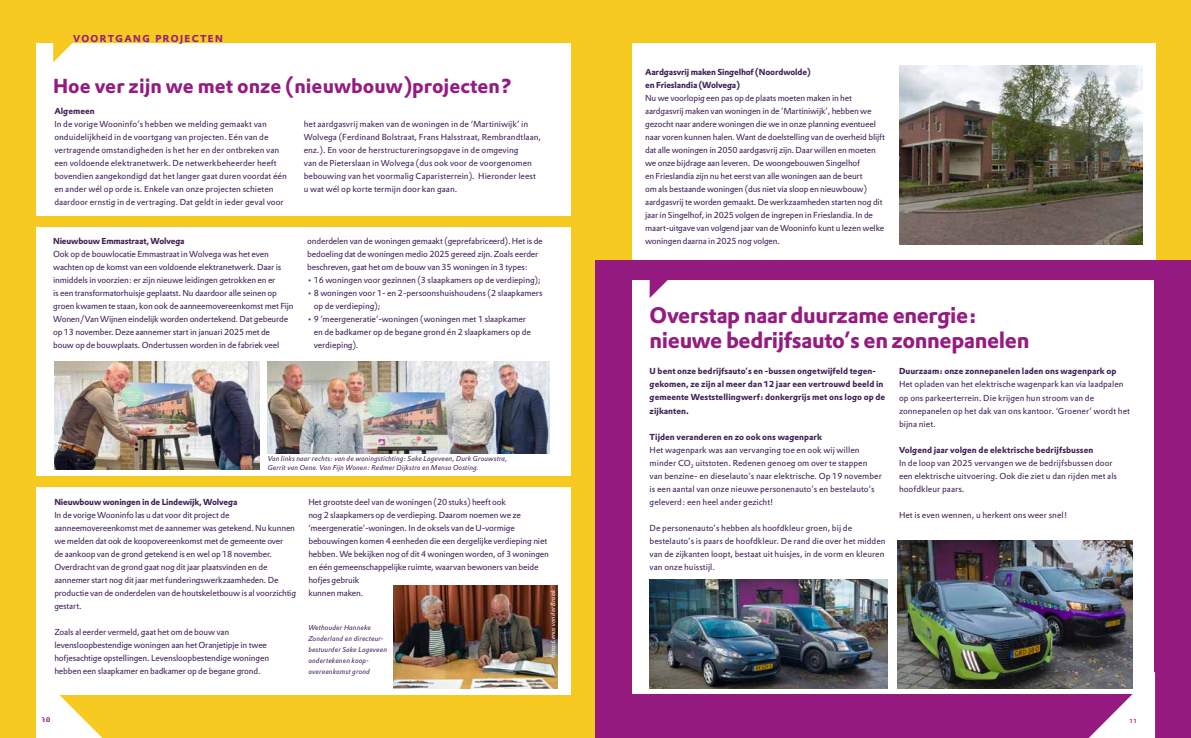
<style>
.page{position:relative;width:1191px;height:738px;background:#fff}
.page>*{position:absolute;margin:0;border:0;box-sizing:border-box;transform-origin:0 0}
.t1{font:700 22px/25px "DTL Prokyon TOT";letter-spacing:-.02em;color:#951b81}
.t2{font:700 19.8px "DTL Prokyon TOT";color:#951b81}
.t3{font:700 9.8px "DTL Prokyon TOT";letter-spacing:.145em;color:#951b81}
.t4{font:8.5px/13px "DTL Prokyon TOT";letter-spacing:-.02em;color:#402156}
.t5{font:8.5px/13px "DTL Prokyon TOT";color:#402156}
.t6{font:700 8.5px/13px "DTL Prokyon TOT";color:#402156}
.t7{font:700 8.5px/13px "DTL Prokyon TOT";letter-spacing:-.02em;color:#402156}
.t8{font:8px "DTL Prokyon TOT";color:#951b81}
.t9{font:italic 7px/11px "DTL Prokyon TOT";letter-spacing:.01em;color:#402156}
.t10{font:7px "DTL Prokyon TOT";color:#951b81}
.t11{font:italic 6px "DTL Prokyon TOT";letter-spacing:.01em;color:#fff}
</style>
<div class="page">
<div style="left:0;top:0;width:1191px;height:737px;background:#f6ca21"></div>
<div style="left:36px;top:43px;width:1119px;height:651px;background:#fff"></div>
<svg style="left:53px;top:43px;width:20px;height:19px"></svg>
<svg style="left:649px;top:279px;width:20px;height:19px"></svg>
<img style="left:897px;top:540px;width:235px;height:147px">
<img style="left:649px;top:579px;width:238px;height:108px">
<img style="left:268px;top:361px;width:281px;height:92px">
<img style="left:899px;top:65px;width:244px;height:179px">
<img style="left:393px;top:585px;width:165px;height:102px">
<img style="left:55px;top:361px;width:204px;height:108px">
<div style="left:30px;top:216px;width:565px;height:10px;background:#f6ca21"></div>
<div style="left:30px;top:476px;width:565px;height:10px;background:#f6ca21"></div>
<svg style="left:36px;top:694px;width:81px;height:43px"></svg>
<div style="left:570px;top:40px;width:61px;height:679px;background:#f6ca21"></div>
<div style="left:595px;top:694px;width:596px;height:43px;background:#951b81"></div>
<div style="left:595px;top:270px;width:36px;height:467px;background:#951b81"></div>
<div style="left:595px;top:260px;width:596px;height:19px;background:#951b81"></div>
<div style="left:1155px;top:279px;width:36px;height:458px;background:#951b81"></div>
<svg style="left:1075px;top:671px;width:80px;height:66px"></svg>
<p class="t3" style="left:73px;top:32px;width:151px">VOORTGANG PROJECTEN</p>
<h2 class="t2" style="left:53px;top:73px;width:460px">Hoe ver zijn we met onze (nieuwbouw)projecten?</h2>
<p class="t6" style="left:54px;top:104px;width:42px">Algemeen</p>
<p class="t5" style="left:54px;top:117px;width:234px">In de vorige Wooninfo’s hebben we melding gemaakt van onduidelijkheid in de voortgang van projecten. Eén van de vertragende omstandigheden is het her en der ontbreken van een voldoende elektranetwerk. De netwerkbeheerder heeft bovendien aangekondigd dat het langer gaat duren voordat één en ander wél op orde is. Enkele van onze projecten schieten daardoor ernstig in de vertraging. Dat geldt in ieder geval voor</p>
<p class="t5" style="left:304px;top:117px;width:239px">het aardgasvrij maken van de woningen in de ‘Martiniwijk’ in Wolvega (Ferdinand Bolstraat, Frans Halsstraat, Rembrandtlaan, enz.). En voor de herstructureringsopgave in de omgeving<br>van de Pieterslaan in Wolvega (dus ook voor de voorgenomen bebouwing van het voormalig Caparisterrein). Hieronder leest u wat wél op korte termijn door kan gaan.</p>
<p class="t7" style="left:53px;top:234px;width:133px">Nieuwbouw Emmastraat, Wolvega</p>
<p class="t4" style="left:53px;top:247px;width:242px">Ook op de bouwlocatie Emmastraat in Wolvega was het even wachten op de komst van een voldoende elektranetwerk. Daar is inmiddels in voorzien: er zijn nieuwe leidingen getrokken en er<br>is een transformatorhuisje geplaatst. Nu daardoor alle seinen op groen kwamen te staan, kon ook de aanneemovereenkomst met Fijn Wonen/Van Wijnen eindelijk worden ondertekend. Dat gebeurde op 13 november. Deze aannemer start in januari 2025 met de<br>bouw op de bouwplaats. Ondertussen worden in de fabriek veel</p>
<p class="t4" style="left:307px;top:234px;width:237px">onderdelen van de woningen gemaakt (geprefabriceerd). Het is de bedoeling dat de woningen medio 2025 gereed zijn. Zoals eerder beschreven, gaat het om de bouw van 35 woningen in 3 types:</p>
<p class="t4" style="left:307px;top:273px;width:236px">• 16 woningen voor gezinnen (3 slaapkamers op de verdieping);</p>
<p class="t4" style="left:314px;top:286px;width:230px;text-indent:-7px">• 8 woningen voor 1- en 2-persoonshuishoudens (2 slaapkamers op de verdieping);</p>
<p class="t4" style="left:314px;top:312px;width:219px;text-indent:-7px">• 9 ‘meergeneratie’-woningen (woningen met 1 slaapkamer en de badkamer op de begane grond én 2 slaapkamers op de verdieping).</p>
<p class="t9" style="left:268px;top:454px;width:241px;line-height:8.4px">Van links naar rechts: van de woningstichting: Sake Lageveen, Durk Grouwstra,<br>Gerrit van Oene. Van Fijn Wonen: Redmer Dijkstra en Menso Oosting.</p>
<p class="t7" style="left:54px;top:494px;width:184px">Nieuwbouw woningen in de Lindewijk, Wolvega</p>
<p class="t4" style="left:54px;top:507px;width:243px">In de vorige Wooninfo las u dat voor dit project de aanneemovereenkomst met de aannemer was getekend. Nu kunnen we melden dat ook de koopovereenkomst met de gemeente over<br>de aankoop van de grond getekend is en wel op 18 november.<br>Overdracht van de grond gaat nog dit jaar plaatsvinden en de aannemer start nog dit jaar met funderingswerkzaamheden. De productie van de onderdelen van de houtskeletbouw is al voorzichtig gestart.</p>
<p class="t4" style="left:54px;top:624px;width:216px">Zoals al eerder vermeld, gaat het om de bouw van levensloopbestendige woningen aan het Oranjetipje in twee hofjesachtige opstellingen. Levensloopbestendige woningen hebben een slaapkamer en badkamer op de begane grond.</p>
<p class="t4" style="left:308px;top:494px;width:242px">Het grootste deel van de woningen (20 stuks) heeft ook<br>nog 2 slaapkamers op de verdieping. Daarom noemen we ze ‘meergeneratie’-woningen. In de oksels van de U-vormige bebouwingen komen 4 eenheden die een dergelijke verdieping niet hebben. We bekijken nog of dit 4 woningen worden, of 3 woningen en één gemeenschappelijke ruimte, waarvan bewoners van beide hofjes gebruik<br>kunnen maken.</p>
<p class="t11" style="left:549px;top:657px;width:69px;rotate:-90deg">Foto: Lenus van der Broek</p>
<p class="t9" style="left:308px;top:621px;width:80px">Wethouder Hanneke<br>Zonderland en directeur&shy;bestuurder Sake Lageveen ondertekenen koop&shy;overeenkomst grond</p>
<p class="t7" style="left:645px;top:65px;width:167px">Aardgasvrij maken Singelhof (Noordwolde) en Frieslandia (Wolvega)</p>
<p class="t4" style="left:645px;top:91px;width:241px">Nu we voorlopig een pas op de plaats moeten maken in het aardgasvrij maken van woningen in de ’Martiniwijk’, hebben we gezocht naar andere woningen die we in onze planning eventueel naar voren kunnen halen. Want de doelstelling van de overheid blijft dat alle woningen in 2050 aardgasvrij zijn. Daar willen en moeten we onze bijdrage aan leveren. De woongebouwen Singelhof<br>en Frieslandia zijn nu het eerst van alle woningen aan de beurt<br>om als bestaande woningen (dus niet via sloop en nieuwbouw) aardgasvrij te worden gemaakt. De werkzaamheden starten nog dit jaar in Singelhof, in 2025 volgen de ingrepen in Frieslandia. In de maart-uitgave van volgend jaar van de Wooninfo kunt u lezen welke woningen daarna in 2025 nog volgen.</p>
<h1 class="t1" style="left:649px;top:302px;width:381px">Overstap naar duurzame energie: nieuwe bedrijfsauto’s en zonnepanelen</h1>
<p class="t6" style="left:649px;top:364px;width:237px">U bent onze bedrijfsauto’s en -bussen ongetwijfeld tegen&shy;gekomen, ze zijn al meer dan 12 jaar een vertrouwd beeld in gemeente Weststellingwerf: donkergrijs met ons logo op de zijkanten.</p>
<p class="t6" style="left:649px;top:429px;width:174px">Tijden veranderen en zo ook ons wagenpark</p>
<p class="t5" style="left:649px;top:442px;width:234px">Het wagenpark was aan vervanging toe en ook wij willen minder CO<sub>2</sub> uitstoten. Redenen genoeg om over te stappen van benzine- en dieselauto’s naar elektrische. Op 19 november is een aantal van onze nieuwe personenauto’s en bestelauto’s geleverd: een heel ander gezicht!</p>
<p class="t5" style="left:649px;top:520px;width:237px">De personenauto’s hebben als hoofdkleur groen, bij de bestelauto’s is paars de hoofdkleur. De rand die over het midden van de zijkanten loopt, bestaat uit huisjes, in de vorm en kleuren van onze huisstijl.</p>
<p class="t6" style="left:899px;top:364px;width:219px">Duurzaam: onze zonnepanelen laden ons wagenpark op</p>
<p class="t5" style="left:899px;top:377px;width:232px">Het opladen van het elektrische wagenpark kan via laadpalen op ons parkeerterrein. Die krijgen hun stroom van de zonnepanelen op het dak van ons kantoor. ‘Groener’ wordt het bijna niet.</p>
<p class="t6" style="left:899px;top:442px;width:196px">Volgend jaar volgen de elektrische bedrijfsbussen</p>
<p class="t5" style="left:899px;top:455px;width:220px">In de loop van 2025 vervangen we de bedrijfsbussen door een elektrische uitvoering. Ook die ziet u dan rijden met als hoofdkleur paars.</p>
<p class="t5" style="left:899px;top:507px;width:170px">Het is even wennen, u herkent ons weer snel!</p>
<p class="t10" style="left:41px;top:714px;width:11px">11 0</p>
<p class="t8" style="left:1129px;top:714px;width:19px">11 11</p>
</div>
